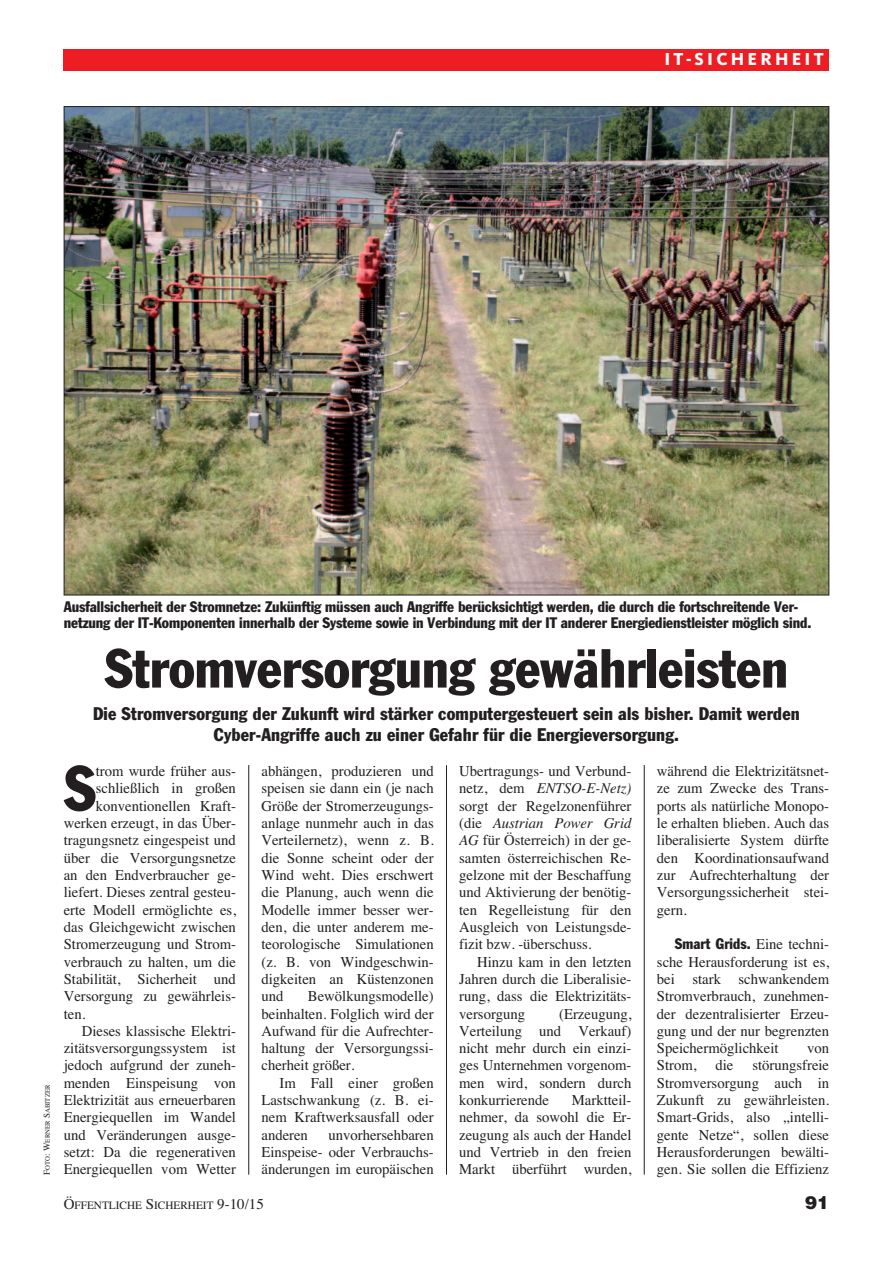
<style>
.page{position:relative;width:893px;height:1263px;background:#fff}
.page>*{position:absolute;margin:0;border:0;box-sizing:border-box;transform-origin:0 0}
.t1{font:condensed 62.55px "Franklin Gothic";color:#231f20}
.t2{font:condensed 54px "Franklin Gothic";color:#231f20}
.t3{font:condensed 18px/21.6px "Franklin Gothic";letter-spacing:.01em;color:#231f20;text-align:center}
.t4{font:800 18px "Kievit";letter-spacing:.175em;color:#fff}
.t5{font:900 18px "Helvetica";color:#231f20}
.t6{font:15px/17.4px "Times";color:#231f20;text-align:justify}
.t7{font:condensed 15px/15.8px "Franklin Gothic";letter-spacing:-.005em;color:#231f20}
.t8{font:11.25px "Times";color:#231f20}
.t9{font:6.75px "Times";color:#231f20}
.s1{font-size:9px}
.s2{font-style:italic}
.s3{font-family:"Times";font-stretch:normal}
.s4{font-size:15px}
</style>
<div class="page">
<hr style="left:644px;top:765px;width:1px;height:410px;background:#231f20">
<div style="left:64px;top:49px;width:765px;height:21px;background:#ee1d23"></div>
<hr style="left:248px;top:765px;width:1px;height:410px;background:#231f20">
<hr style="left:446px;top:765px;width:1px;height:409px;background:#231f20">
<img style="left:66px;top:108px;width:761px;height:485px">
<p class="t4" style="left:664px;top:53px;width:161px">IT-SICHERHEIT</p>
<p class="t9" style="left:43px;top:1175px;width:91px;rotate:-90deg"><span class="s1">F</span>OTO<span class="s1">: W</span>ERNER <span class="s1">S</span>ABITZER</p>
<p class="t7" style="left:64px;top:600px;width:749px">Ausfallsicherheit der Stromnetze: Zukünftig müssen auch Angriffe berücksichtigt werden, die durch die fortschreitende Ver&shy;netzung der IT-Komponenten innerhalb der Systeme sowie in Verbindung mit der IT anderer Energiedienstleister möglich sind.</p>
<h2 class="t2" style="left:105px;top:649px;width:685px">Stromversorgung gewährleisten</h2>
<p class="t3" style="left:93px;top:704px;width:708px">Die Stromversorgung der Zukunft wird stärker computergesteuert sein als bisher. Damit werden<br>Cyber-Angriffe auch zu einer Gefahr für die Energieversorgung.</p>
<h1 class="t1" style="left:64px;top:766px;width:33px">S</h1>
<p class="t6" style="left:96px;top:762px;width:142px">trom wurde früher aus-</p>
<p class="t6" style="left:96px;top:779px;width:142px">schließlich in großen</p>
<p class="t6" style="left:96px;top:797px;width:142px">konventionellen Kraft-</p>
<p class="t6" style="left:64px;top:814px;width:174px">werken erzeugt, in das Über-</p>
<p class="t6" style="left:64px;top:831px;width:174px">tragungsnetz eingespeist und</p>
<p class="t6" style="left:64px;top:849px;width:174px">über die Versorgungsnetze</p>
<p class="t6" style="left:64px;top:866px;width:174px">an den Endverbraucher ge-</p>
<p class="t6" style="left:64px;top:883px;width:174px">liefert. Dieses zentral gesteu-</p>
<p class="t6" style="left:64px;top:901px;width:174px">erte Modell ermöglichte es,</p>
<p class="t6" style="left:64px;top:918px;width:174px">das Gleichgewicht zwischen</p>
<p class="t6" style="left:64px;top:935px;width:174px">Stromerzeugung und Strom-</p>
<p class="t6" style="left:64px;top:953px;width:174px">verbrauch zu halten, um die</p>
<p class="t6" style="left:64px;top:970px;width:174px">Stabilität, Sicherheit und</p>
<p class="t6" style="left:64px;top:987px;width:174px">Versorgung zu gewährleis-</p>
<p class="t6" style="left:64px;top:1004px;width:23px">ten.</p>
<p class="t6" style="left:82px;top:1022px;width:156px">Dieses klassische Elektri-</p>
<p class="t6" style="left:64px;top:1039px;width:174px">zitätsversorgungssystem ist</p>
<p class="t6" style="left:64px;top:1056px;width:174px">jedoch aufgrund der zuneh-</p>
<p class="t6" style="left:64px;top:1074px;width:174px">menden Einspeisung von</p>
<p class="t6" style="left:64px;top:1091px;width:174px">Elektrizität aus erneuerbaren</p>
<p class="t6" style="left:64px;top:1108px;width:174px">Energiequellen im Wandel</p>
<p class="t6" style="left:64px;top:1126px;width:174px">und Veränderungen ausge-</p>
<p class="t6" style="left:64px;top:1143px;width:174px">setzt: Da die regenerativen</p>
<p class="t6" style="left:64px;top:1160px;width:174px">Energiequellen vom Wetter</p>
<p class="t6" style="left:261px;top:762px;width:174px">abhängen, produzieren und speisen sie dann ein (je nach Größe der Stromerzeugungs&shy;anlage nunmehr auch in das Verteilernetz), wenn z. B. die Sonne scheint oder der Wind weht. Dies erschwert die Planung, auch wenn die Modelle immer besser wer&shy;den, die unter anderem me&shy;teorologische Simulationen (z. B. von Windgeschwin&shy;digkeiten an Küstenzonen und</p>
<p class="t6" style="left:261px;top:987px;width:174px;text-indent:46px">Bewölkungsmodelle) beinhalten. Folglich wird der Aufwand für die Aufrechter&shy;haltung der Versorgungssi&shy;cherheit größer.</p>
<p class="t6" style="left:261px;top:1074px;width:174px;text-indent:18px">Im Fall einer großen Lastschwankung (z. B. ei&shy;nem Kraftwerksausfall oder anderen</p>
<p class="t6" style="left:261px;top:1126px;width:174px;text-indent:67px">unvorhersehbaren Einspeise- oder Verbrauchs&shy;änderungen im europäischen</p>
<p class="t6" style="left:459px;top:762px;width:174px">Übertragungs- und Verbund&shy;netz, dem <span class="s2">ENTSO-E-Netz) </span>sorgt der Regelzonenführer (die <span class="s2">Austrian Power Grid AG</span> für Österreich) in der ge&shy;samten österreichischen Re&shy;gelzone mit der Beschaffung und Aktivierung der benötig&shy;ten Regelleistung für den Ausgleich von Leistungsde&shy;fizit bzw. -überschuss.</p>
<p class="t6" style="left:459px;top:953px;width:174px;text-indent:18px">Hinzu kam in den letzten Jahren durch die Liberalisie&shy;rung, dass die Elektrizitäts&shy;versorgung</p>
<p class="t6" style="left:459px;top:1004px;width:174px;text-indent:100px">(Erzeugung, Verteilung und Verkauf) nicht mehr durch ein einzi&shy;ges Unternehmen vorgenom&shy;men wird, sondern durch konkurrierende</p>
<p class="t6" style="left:459px;top:1091px;width:174px;text-indent:113px">Marktteil&shy;nehmer, da sowohl die Er&shy;zeugung als auch der Handel und Vertrieb in den freien Markt überführt wurden,</p>
<p class="t6" style="left:657px;top:762px;width:174px">während die Elektrizitätsnet&shy;ze zum Zwecke des Trans&shy;ports als natürliche Monopo&shy;le erhalten blieben. Auch das liberalisierte System dürfte den Koordinationsaufwand zur Aufrechterhaltung der Versorgungssicherheit stei&shy;gern.</p>
<p class="t7" style="left:675px;top:937px;width:156px">Smart Grids. <span class="s3">Eine techni-</span></p>
<p class="t6" style="left:657px;top:953px;width:174px">sche Herausforderung ist es, bei stark schwankendem Stromverbrauch, zunehmen&shy;der dezentralisierter Erzeu&shy;gung und der nur begrenzten Speichermöglichkeit</p>
<p class="t6" style="left:807px;top:1039px;width:24px">von</p>
<p class="t6" style="left:657px;top:1056px;width:174px;text-indent:95px">störungsfreie Stromversorgung auch in Zukunft zu gewährleisten.<br>Smart-Grids, also „intelli&shy;gente Netze“, sollen diese Herausforderungen bewälti&shy;gen. Sie sollen die Effizienz</p>
<p class="t6" style="left:657px;top:1056px;width:41px">Strom,</p>
<p class="t6" style="left:715px;top:1056px;width:19px">die</p>
<p class="t8" style="left:64px;top:1198px;width:202px"><span class="s4">Ö</span>FFENTLICHE <span class="s4">S</span>ICHERHEIT <span class="s4">9-10/15</span></p>
<p class="t5" style="left:805px;top:1192px;width:26px">91</p>
</div>
